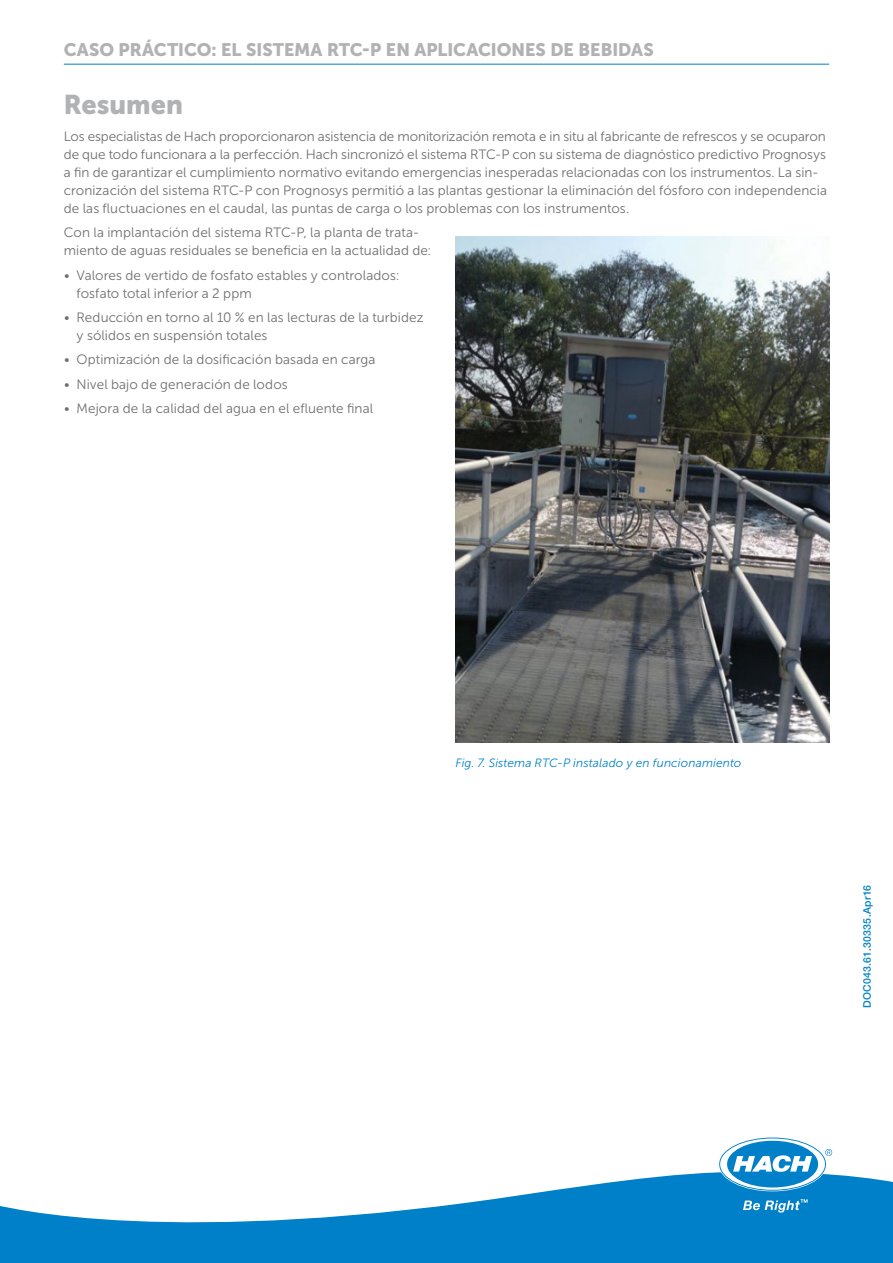
<style>
.page{position:relative;width:893px;height:1263px;background:#fff}
.page>*{position:absolute;margin:0;border:0;box-sizing:border-box;transform-origin:0 0}
.t1{font:27px "Museo Sans Cyrl 900";color:#b1b2b3}
.t2{font:18px "Museo Sans Cyrl 900";color:#b1b2b3}
.t3{font:13.5px/18px "Museo Sans Cyrl 300";letter-spacing:.005em;color:#6f6f6e}
.t4{font:italic 12px "Museo Sans Cyrl 300";letter-spacing:.01em;color:#0080c8}
.t5{font:500 10.5px "Helvetica Neue LTW1 G";letter-spacing:.025em;color:#0080c8}
</style>
<div class="page">
<hr style="left:64px;top:64px;width:765px;height:1px;background:#0080c8">
<svg style="left:0;top:1168px;width:893px;height:95px;fill:#0080c8"></svg>
<svg style="left:720px;top:1138px;width:112px;height:52px"></svg>
<svg style="left:743px;top:1199px;width:65px;height:13px"></svg>
<img style="left:455px;top:236px;width:374px;height:507px">
<h2 class="t2" style="left:64px;top:39px;width:591px">CASO PRÁCTICO: EL SISTEMA RTC-P EN APLICACIONES DE BEBIDAS</h2>
<h1 class="t1" style="left:64px;top:89px;width:121px">Resumen</h1>
<p class="t3" style="left:64px;top:127px;width:765px">Los especialistas de Hach proporcionaron asistencia de monitorización remota e in situ al fabricante de refrescos y se ocuparon de que todo funcionara a la perfección. Hach sincronizó el sistema RTC-P con su sistema de diagnóstico predictivo Prognosys a fin de garantizar el cumplimiento normativo evitando emergencias inesperadas relacionadas con los instrumentos. La sin&shy;cronización del sistema RTC-P con Prognosys permitió a las plantas gestionar la eliminación del fósforo con independencia de las fluctuaciones en el caudal, las puntas de carga o los problemas con los instrumentos.</p>
<p class="t3" style="left:64px;top:224px;width:369px">Con la implantación del sistema RTC-P, la planta de trata&shy;miento de aguas residuales se beneficia en la actualidad de:</p>
<p class="t3" style="left:77px;top:266px;width:324px;text-indent:-13px">• Valores de vertido de fosfato estables y controlados: fosfato total inferior a 2 ppm</p>
<p class="t3" style="left:77px;top:308px;width:349px;text-indent:-13px">• Reducción en torno al 10 % en las lecturas de la turbidez y sólidos en suspensión totales</p>
<p class="t3" style="left:64px;top:351px;width:313px">• Optimización de la dosificación basada en carga</p>
<p class="t3" style="left:64px;top:375px;width:225px">• Nivel bajo de generación de lodos</p>
<p class="t3" style="left:64px;top:400px;width:311px">• Mejora de la calidad del agua en el efluente final</p>
<p class="t4" style="left:455px;top:756px;width:287px">Fig. 7. Sistema RTC-P instalado y en funcionamiento</p>
<p class="t5" style="left:861px;top:1008px;width:125px;rotate:-90deg">DOC043.61.30335.Apr16</p>
</div>
